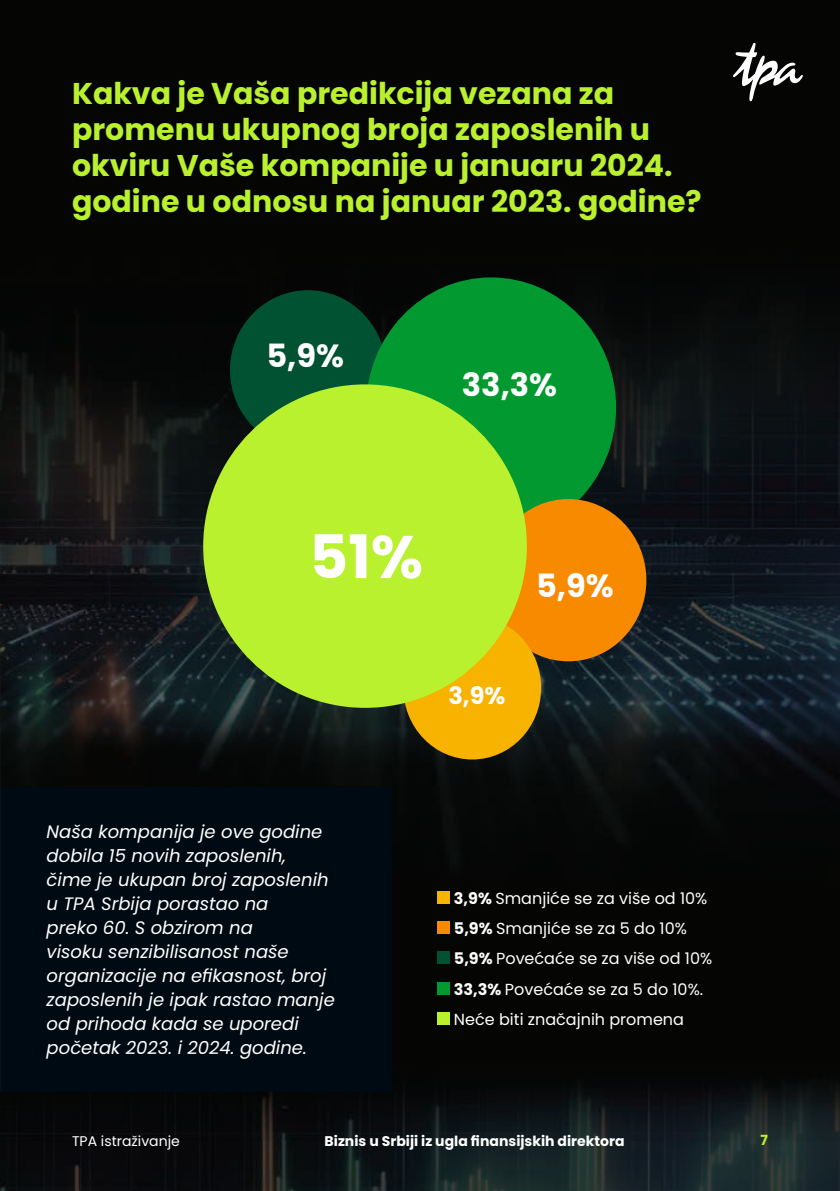
<style>
.page{position:relative;width:840px;height:1191px;background:#fff}
.page>*{position:absolute;margin:0;border:0;box-sizing:border-box;transform-origin:0 0}
.t1{font:700 60px "Poppins";color:#fff}
.t2{font:700 32px "Poppins";color:#fff}
.t3{font:700 30px/36px "Poppins";color:#baf12e}
.t4{font:700 24px "Poppins";color:#fff}
.t5{font:italic 18px/24px "Poppins";color:#fff}
.t6{font:16px "Poppins";color:#fff}
.t7{font:700 14px "Poppins";color:#fff}
.t8{font:14px "Poppins";color:#fff}
.t9{font:700 14px "Poppins";color:#baf12e}
.s1{font-weight:700}
</style>
<div class="page">
<img style="left:1px;top:0;width:838px;height:1191px">
<img style="left:0;top:0;width:1px;height:1191px">
<div style="left:0;top:787px;width:391px;height:304px;background:#000a13"></div>
<svg style="left:732px;top:42px;width:70px;height:60px"></svg>
<div style="left:436px;top:891px;width:13px;height:13px;background:#f8b200"></div>
<div style="left:436px;top:921px;width:13px;height:13px;background:#f88a00"></div>
<div style="left:436px;top:951px;width:13px;height:13px;background:#015232"></div>
<div style="left:436px;top:981px;width:13px;height:13px;background:#019930"></div>
<div style="left:436px;top:1011px;width:13px;height:13px;background:#baf12e"></div>
<div style="left:230px;top:290px;width:156px;height:160px;background:#015232;border-radius:50%"></div>
<div style="left:366px;top:277px;width:249px;height:260px;background:#019930;border-radius:50%"></div>
<div style="left:490px;top:499px;width:156px;height:162px;background:#f88a00;border-radius:50%"></div>
<div style="left:403px;top:616px;width:138px;height:143px;background:#f8b200;border-radius:50%"></div>
<div style="left:203px;top:384px;width:323px;height:324px;background:#baf12e;border-radius:50%"></div>
<p class="t3" style="left:72px;top:75px;width:630px">Kakva je Vaša predikcija vezana za promenu ukupnog broja zaposlenih u okviru Vaše kompanije u januaru 2024. godine u odnosu na januar 2023. godine?</p>
<p class="t2" style="left:266px;top:338px;width:79px">5,9%</p>
<p class="t2" style="left:461px;top:366px;width:97px">33,3%</p>
<p class="t1" style="left:309px;top:522px;width:115px">51%</p>
<p class="t2" style="left:535px;top:567px;width:79px">5,9%</p>
<p class="t4" style="left:448px;top:682px;width:59px">3,9%</p>
<p class="t5" style="left:47px;top:820px;width:289px">Naša kompanija je ove godine dobila 15 novih zaposlenih, čime je ukupan broj zaposlenih u TPA Srbija porastao na<br>preko 60. S obzirom na<br>visoku senzibilisanost naše organizacije na efikasnost, broj zaposlenih je ipak rastao manje od prihoda kada se uporedi početak 2023. i 2024. godine.</p>
<p class="t6" style="left:453px;top:889px;width:255px"><span class="s1">3,9%</span> Smanjiće se za više od 10%</p>
<p class="t6" style="left:453px;top:919px;width:234px"><span class="s1">5,9%</span> Smanjiće se za 5 do 10%</p>
<p class="t6" style="left:453px;top:949px;width:259px"><span class="s1">5,9%</span> Povećaće se za više od 10%</p>
<p class="t6" style="left:453px;top:979px;width:251px"><span class="s1">33,3%</span> Povećaće se za 5 do 10%.</p>
<p class="t6" style="left:453px;top:1009px;width:231px">Neće biti značajnih promena</p>
<p class="t8" style="left:72px;top:1133px;width:109px">TPA istraživanje</p>
<p class="t7" style="left:324px;top:1133px;width:301px">Biznis u Srbiji iz ugla finansijskih direktora</p>
<p class="t9" style="left:760px;top:1131px;width:9px">7</p>
</div>
